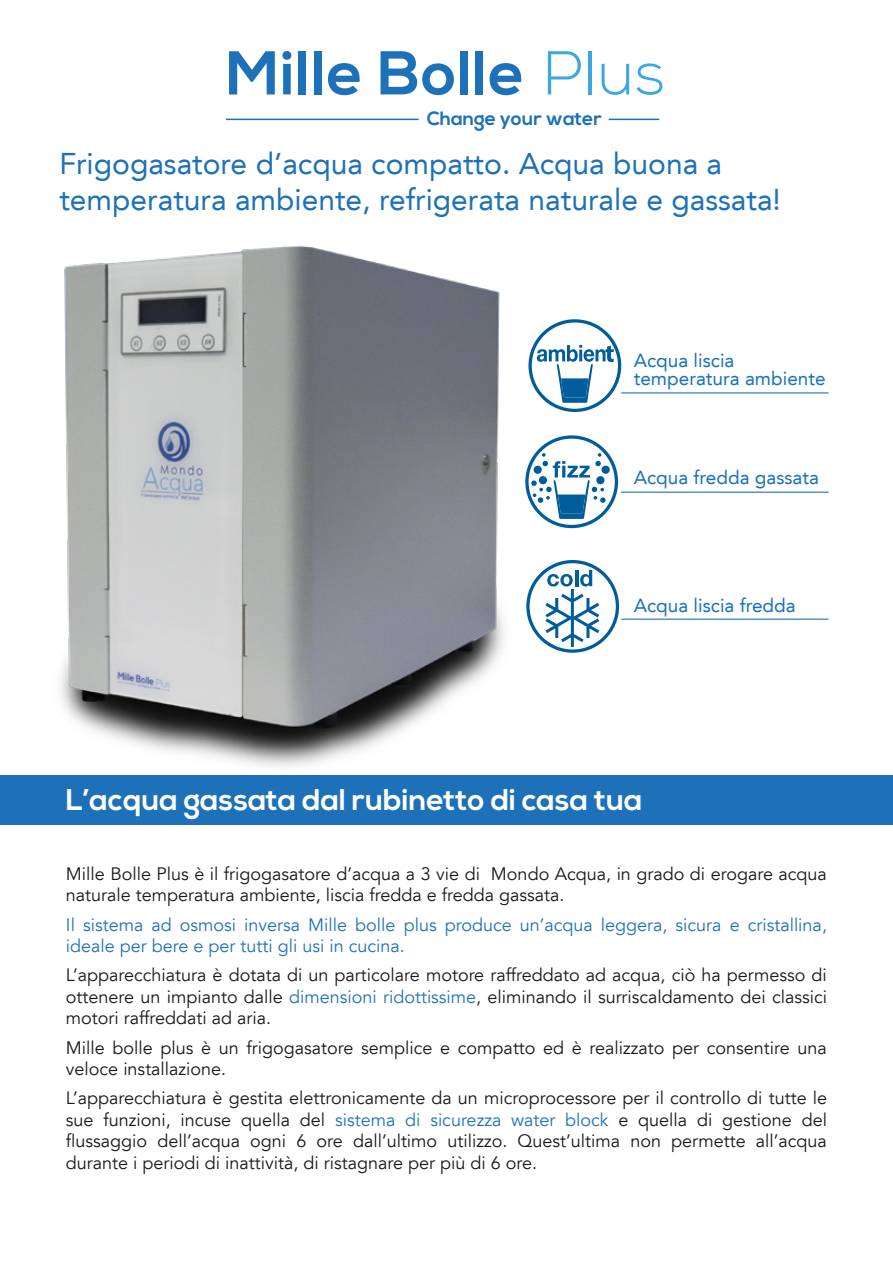
<style>
.page{position:relative;width:893px;height:1263px;background:#fff}
.page>*{position:absolute;margin:0;border:0;box-sizing:border-box;transform-origin:0 0}
.t1{font:700 61.8px "Nexa";letter-spacing:.02em;color:#1d71b8}
.t2{font:30px/36px "Avenir LT";color:#1d71b8}
.t3{font:700 30px "Nexa";color:#fff}
.t4{font:700 19.2px "Nexa";color:#1d71b8}
.t5{font:19.05px/17.5px "Avenir LT";color:#1d71b8}
.t6{font:18px/21.6px "Avenir LT";color:#1b181c}
.t7{font:18px/21.6px "Avenir LT";color:#2072b9}
.s1{font-weight:300;color:#3ba9dd}
.s2{color:#2072b9}
</style>
<div class="page">
<hr style="left:226px;top:119px;width:193px;height:1px;background:#1d71b8">
<hr style="left:609px;top:119px;width:50px;height:1px;background:#1d71b8">
<img style="left:61px;top:246px;width:443px;height:521px">
<div style="left:0;top:775px;width:893px;height:49px;background:#1d71b8"></div>
<svg style="left:525px;top:435px;width:93px;height:93px"></svg>
<hr style="left:621px;top:492px;width:207px;height:1px;background:#1d71b8">
<svg style="left:526px;top:560px;width:93px;height:93px"></svg>
<hr style="left:621px;top:619px;width:207px;height:1px;background:#1d71b8">
<svg style="left:528px;top:319px;width:93px;height:93px"></svg>
<hr style="left:621px;top:392px;width:207px;height:1px;background:#1d71b8">
<h1 class="t1" style="left:226px;top:37px;width:441px">Mille Bolle <span class="s1">Plus</span></h1>
<p class="t4" style="left:427px;top:108px;width:176px">Change your water</p>
<h2 class="t2" style="left:59px;top:146px;width:723px">Frigogasatore d’acqua compatto. Acqua buona a temperatura ambiente, refrigerata naturale e gassata!</h2>
<p class="t5" style="left:634px;top:352px;width:194px">Acqua liscia temperatura ambiente</p>
<p class="t5" style="left:634px;top:469px;width:187px">Acqua fredda gassata</p>
<p class="t5" style="left:634px;top:596px;width:164px">Acqua liscia fredda</p>
<h2 class="t3" style="left:66px;top:782px;width:578px">L’acqua gassata dal rubinetto di casa tua</h2>
<p class="t6" style="left:66px;top:863px;width:762px">Mille Bolle Plus è il frigogasatore d’acqua a 3 vie di Mondo Acqua, in grado di erogare acqua naturale temperatura ambiente, liscia fredda e fredda gassata.</p>
<p class="t7" style="left:66px;top:914px;width:762px">Il sistema ad osmosi inversa Mille bolle plus produce un’acqua leggera, sicura e cristallina, ideale per bere e per tutti gli usi in cucina.</p>
<p class="t6" style="left:66px;top:965px;width:763px;text-align:justify">L’apparecchiatura è dotata di un particolare motore raffreddato ad acqua, ciò ha permesso di ottenere un impianto dalle <span class="s2">dimensioni ridottissime</span>, eliminando il surriscaldamento dei classici motori raffreddati ad aria.</p>
<p class="t6" style="left:66px;top:1037px;width:762px">Mille bolle plus è un frigogasatore semplice e compatto ed è realizzato per consentire una veloce installazione.</p>
<p class="t6" style="left:66px;top:1088px;width:763px;text-align:justify">L’apparecchiatura è gestita elettronicamente da un microprocessore per il controllo di tutte le sue funzioni, incuse quella del <span class="s2">sistema di sicurezza water block</span> e quella di gestione del flussaggio dell’acqua ogni 6 ore dall’ultimo utilizzo. Quest’ultima non permette all’acqua durante i periodi di inattività, di ristagnare per più di 6 ore.</p>
</div>
